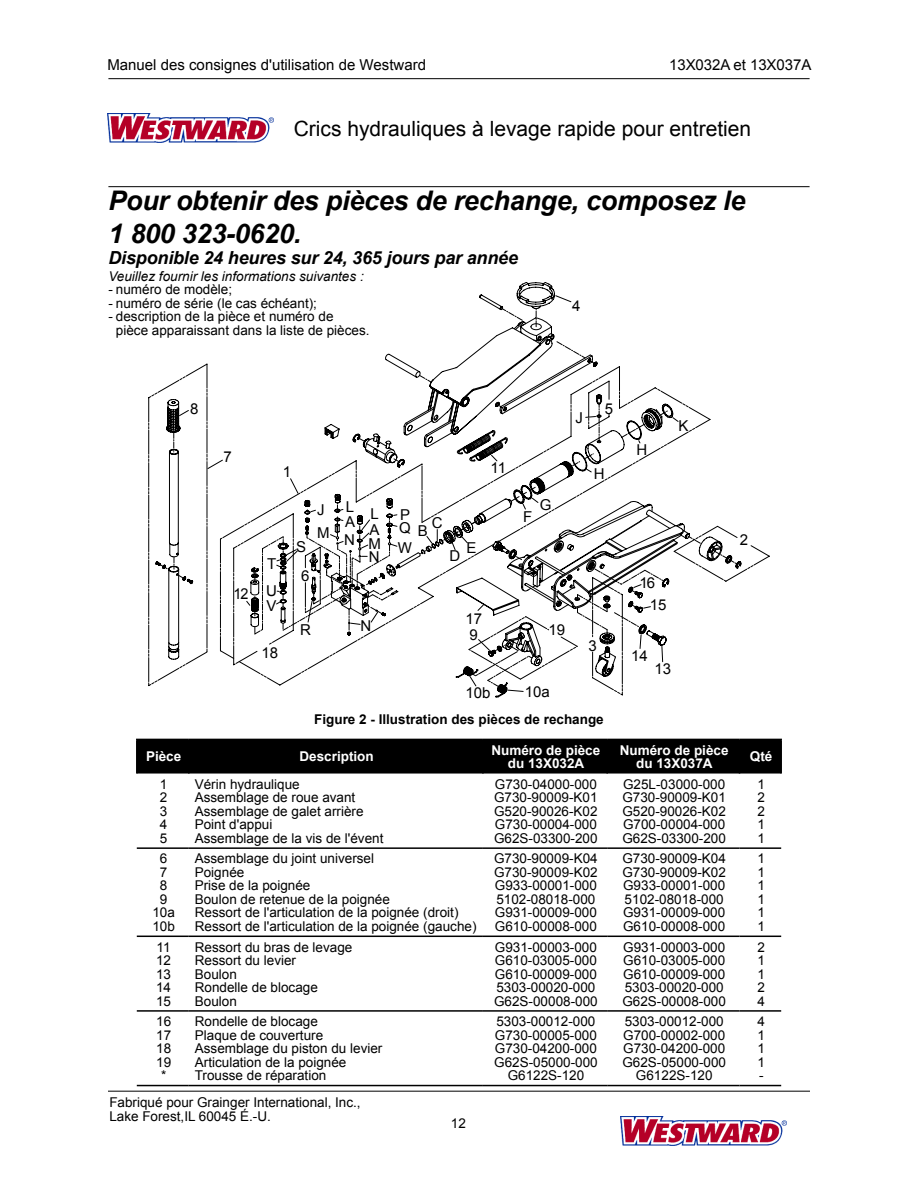
<style>
.page{position:relative;width:918px;height:1188px;background:#fff}
.page>*{position:absolute;margin:0;border:0;box-sizing:border-box;transform-origin:0 0}
.t1{font:italic 700 27px/33px "Arial";letter-spacing:-.01em;color:#000}
.t2{font:21px "Arial";color:#000}
.t3{font:italic 700 18px "Arial";letter-spacing:-.01em;color:#000}
.t4{font:15px/15.1px "Arial";color:#000;text-align:right}
.t5{font:15px "Arial";color:#000;scale:.96 1}
.t6{font:13.5px/13.5px "Arial";color:#000}
.t7{font:700 13.5px/13.5px "Arial";color:#fff;text-align:center}
.t8{font:italic 13.5px "Arial";color:#000}
.t9{font:700 13.5px "Arial";color:#000}
</style>
<div class="page">
<img style="left:620px;top:1116px;width:167px;height:29px">
<hr style="left:108px;top:1091px;width:702px;height:1px;background:#000">
<hr style="left:108px;top:78px;width:702px;height:1px;background:#000">
<img style="left:107px;top:113px;width:167px;height:29px">
<hr style="left:108px;top:186px;width:702px;height:1px;background:#000">
<div style="left:138px;top:740px;width:642px;height:34px;background:#000"></div>
<hr style="left:136px;top:739px;width:53px;height:1px;background:#000">
<hr style="left:136px;top:740px;width:2px;height:34px;background:#000">
<hr style="left:189px;top:739px;width:294px;height:1px;background:#000">
<hr style="left:188px;top:740px;width:2px;height:34px;background:#000">
<hr style="left:483px;top:739px;width:124px;height:1px;background:#000">
<hr style="left:482px;top:740px;width:2px;height:34px;background:#000">
<hr style="left:607px;top:739px;width:133px;height:1px;background:#000">
<hr style="left:606px;top:740px;width:2px;height:34px;background:#000">
<hr style="left:740px;top:739px;width:42px;height:1px;background:#000">
<hr style="left:739px;top:740px;width:1px;height:34px;background:#000">
<hr style="left:780px;top:740px;width:2px;height:34px;background:#000">
<hr style="left:137px;top:847px;width:52px;height:2px;background:#000">
<hr style="left:189px;top:847px;width:294px;height:2px;background:#000">
<hr style="left:483px;top:847px;width:124px;height:2px;background:#000">
<hr style="left:607px;top:847px;width:133px;height:2px;background:#000">
<hr style="left:740px;top:847px;width:41px;height:2px;background:#000">
<hr style="left:137px;top:936px;width:52px;height:1px;background:#000">
<hr style="left:189px;top:936px;width:294px;height:1px;background:#000">
<hr style="left:483px;top:936px;width:124px;height:1px;background:#000">
<hr style="left:607px;top:936px;width:133px;height:1px;background:#000">
<hr style="left:740px;top:936px;width:41px;height:1px;background:#000">
<hr style="left:137px;top:1010px;width:52px;height:2px;background:#000">
<hr style="left:189px;top:1010px;width:294px;height:2px;background:#000">
<hr style="left:483px;top:1010px;width:124px;height:2px;background:#000">
<hr style="left:607px;top:1010px;width:133px;height:2px;background:#000">
<hr style="left:740px;top:1010px;width:41px;height:2px;background:#000">
<hr style="left:137px;top:1085px;width:52px;height:1px;background:#000">
<hr style="left:189px;top:1085px;width:294px;height:1px;background:#000">
<hr style="left:483px;top:1085px;width:124px;height:1px;background:#000">
<hr style="left:607px;top:1085px;width:133px;height:1px;background:#000">
<hr style="left:740px;top:1085px;width:41px;height:1px;background:#000">
<svg style="left:155px;top:282px;width:587px;height:415px"></svg>
<p class="t4" style="left:107px;top:58px;width:320px">Manuel des consignes d'utilisation de Westward</p>
<p class="t4" style="left:669px;top:58px;width:144px">13X032A et 13X037A</p>
<h2 class="t2" style="left:294px;top:115px;width:459px">Crics hydrauliques à levage rapide pour entretien</h2>
<h1 class="t1" style="left:108px;top:185px;width:639px">Pour obtenir des pièces de rechange, composez le<br>1 800 323-0620.</h1>
<h3 class="t3" style="left:108px;top:246px;width:411px">Disponible 24 heures sur 24, 365 jours par année</h3>
<p class="t8" style="left:108px;top:267px;width:257px">Veuillez fournir les informations suivantes :</p>
<p class="t6" style="left:108px;top:283px;width:125px">- numéro de modèle;</p>
<p class="t6" style="left:108px;top:296px;width:210px">- numéro de série (le cas échéant);</p>
<p class="t6" style="left:116px;top:310px;width:255px;text-indent:-8px">- description de la pièce et numéro de<br>pièce apparaissant dans la liste de pièces.</p>
<p class="t4" style="left:572px;top:298px;width:10px">4</p>
<p class="t4" style="left:190px;top:401px;width:10px">8</p>
<p class="t4" style="left:224px;top:450px;width:10px">7</p>
<p class="t5" style="left:233px;top:584px;width:17px">12</p>
<p class="t4" style="left:576px;top:410px;width:9px">J</p>
<p class="t4" style="left:605px;top:401px;width:10px">5</p>
<p class="t4" style="left:283px;top:465px;width:10px">1</p>
<p class="t4" style="left:267px;top:557px;width:11px">T</p>
<p class="t4" style="left:266px;top:583px;width:12px">U</p>
<p class="t4" style="left:267px;top:598px;width:12px">V</p>
<p class="t4" style="left:262px;top:645px;width:18px">18</p>
<p class="t4" style="left:317px;top:502px;width:9px">J</p>
<p class="t4" style="left:296px;top:539px;width:12px">S</p>
<p class="t4" style="left:301px;top:568px;width:10px">6</p>
<p class="t4" style="left:317px;top:526px;width:14px">M</p>
<p class="t4" style="left:300px;top:622px;width:12px">R</p>
<p class="t4" style="left:346px;top:499px;width:10px">L</p>
<p class="t4" style="left:370px;top:506px;width:10px">L</p>
<p class="t4" style="left:345px;top:515px;width:12px">A</p>
<p class="t4" style="left:370px;top:522px;width:12px">A</p>
<p class="t4" style="left:344px;top:535px;width:38px">N M<br>N</p>
<p class="t4" style="left:360px;top:618px;width:12px">N</p>
<p class="t4" style="left:400px;top:507px;width:12px">P</p>
<p class="t4" style="left:399px;top:521px;width:13px">Q</p>
<p class="t4" style="left:432px;top:516px;width:12px">C</p>
<p class="t4" style="left:418px;top:523px;width:12px">B</p>
<p class="t4" style="left:398px;top:540px;width:16px">W</p>
<p class="t4" style="left:450px;top:548px;width:12px">D</p>
<p class="t4" style="left:467px;top:540px;width:12px">E</p>
<p class="t4" style="left:491px;top:461px;width:17px">11</p>
<p class="t4" style="left:465px;top:611px;width:18px">17</p>
<p class="t4" style="left:470px;top:627px;width:10px">9</p>
<p class="t4" style="left:523px;top:509px;width:11px">F</p>
<p class="t4" style="left:540px;top:498px;width:13px">G</p>
<p class="t4" style="left:548px;top:622px;width:18px">19</p>
<p class="t4" style="left:594px;top:466px;width:12px">H</p>
<p class="t4" style="left:589px;top:638px;width:10px">3</p>
<p class="t4" style="left:465px;top:686px;width:27px">10b</p>
<p class="t4" style="left:525px;top:685px;width:27px">10a</p>
<p class="t9" style="left:314px;top:710px;width:291px">Figure 2 - Illustration des pièces de rechange</p>
<p class="t4" style="left:637px;top:443px;width:12px">H</p>
<p class="t4" style="left:679px;top:418px;width:12px">K</p>
<p class="t4" style="left:640px;top:575px;width:17px">16</p>
<p class="t4" style="left:650px;top:597px;width:18px">15</p>
<p class="t4" style="left:631px;top:649px;width:18px">14</p>
<p class="t4" style="left:654px;top:661px;width:18px">13</p>
<p class="t4" style="left:740px;top:532px;width:10px">2</p>
<p class="t7" style="left:146px;top:750px;width:37px">Pièce</p>
<p class="t7" style="left:300px;top:750px;width:76px">Description</p>
<p class="t7" style="left:491px;top:744px;width:110px">Numéro de pièce du 13X032A</p>
<p class="t7" style="left:620px;top:744px;width:110px">Numéro de pièce du 13X037A</p>
<p class="t7" style="left:750px;top:750px;width:24px">Qté</p>
<p class="t6" style="left:160px;top:777px;width:9px;text-align:justify">1<br>2<br>3<br>4<br>5</p>
<p class="t6" style="left:195px;top:777px;width:190px">Vérin hydraulique<br>Assemblage de roue avant<br>Assemblage de galet arrière<br>Point d'appui<br>Assemblage de la vis de l'évent</p>
<p class="t6" style="left:494px;top:777px;width:105px;text-align:justify">G730-04000-000<br>G730-90009-K01<br>G520-90026-K02<br>G730-00004-000<br>G62S-03300-200</p>
<p class="t6" style="left:622px;top:777px;width:105px;text-align:justify">G25L-03000-000<br>G730-90009-K01<br>G520-90026-K02<br>G700-00004-000<br>G62S-03300-200</p>
<p class="t6" style="left:757px;top:777px;width:9px;text-align:justify">1<br>2<br>2<br>1<br>1</p>
<p class="t6" style="left:152px;top:852px;width:24px;text-align:center">6<br>7<br>8<br>9<br>10a<br>10b</p>
<p class="t6" style="left:195px;top:852px;width:283px">Assemblage du joint universel<br>Poignée<br>Prise de la poignée<br>Boulon de retenue de la poignée<br>Ressort de l'articulation de la poignée (droit)<br>Ressort de l'articulation de la poignée (gauche)</p>
<p class="t6" style="left:494px;top:852px;width:105px">G730-90009-K04<br>G730-90009-K02<br>G933-00001-000<br>5102-08018-000<br>G931-00009-000<br>G610-00008-000</p>
<p class="t6" style="left:622px;top:852px;width:105px">G730-90009-K04<br>G730-90009-K02<br>G933-00001-000<br>5102-08018-000<br>G931-00009-000<br>G610-00008-000</p>
<p class="t6" style="left:757px;top:852px;width:9px;text-align:justify">1<br>1<br>1<br>1<br>1<br>1</p>
<p class="t6" style="left:156px;top:940px;width:17px;text-align:justify">11<br>12<br>13<br>14<br>15</p>
<p class="t6" style="left:195px;top:940px;width:159px">Ressort du bras de levage<br>Ressort du levier<br>Boulon<br>Rondelle de blocage<br>Boulon</p>
<p class="t6" style="left:494px;top:940px;width:105px">G931-00003-000<br>G610-03005-000<br>G610-00009-000<br>5303-00020-000<br>G62S-00008-000</p>
<p class="t6" style="left:622px;top:940px;width:105px">G931-00003-000<br>G610-03005-000<br>G610-00009-000<br>5303-00020-000<br>G62S-00008-000</p>
<p class="t6" style="left:757px;top:940px;width:9px;text-align:justify">2<br>1<br>1<br>2<br>4</p>
<p class="t6" style="left:156px;top:1015px;width:17px;text-align:center">16<br>17<br>18<br>19 *</p>
<p class="t6" style="left:195px;top:1015px;width:189px">Rondelle de blocage<br>Plaque de couverture<br>Assemblage du piston du levier<br>Articulation de la poignée<br>Trousse de réparation</p>
<p class="t6" style="left:494px;top:1015px;width:105px;text-align:center">5303-00012-000<br>G730-00005-000<br>G730-04200-000<br>G62S-05000-000<br>G6122S-120</p>
<p class="t6" style="left:622px;top:1015px;width:105px;text-align:center">5303-00012-000<br>G700-00002-000<br>G730-04200-000<br>G62S-05000-000<br>G6122S-120</p>
<p class="t6" style="left:758px;top:1015px;width:9px;text-align:justify">4<br>1<br>1<br>1 -</p>
<p class="t6" style="left:109px;top:1096px;width:253px">Fabriqué pour Grainger International, Inc.,<br>Lake Forest,IL 60045 É.-U.</p>
<p class="t6" style="left:451px;top:1116px;width:17px">12</p>
</div>
